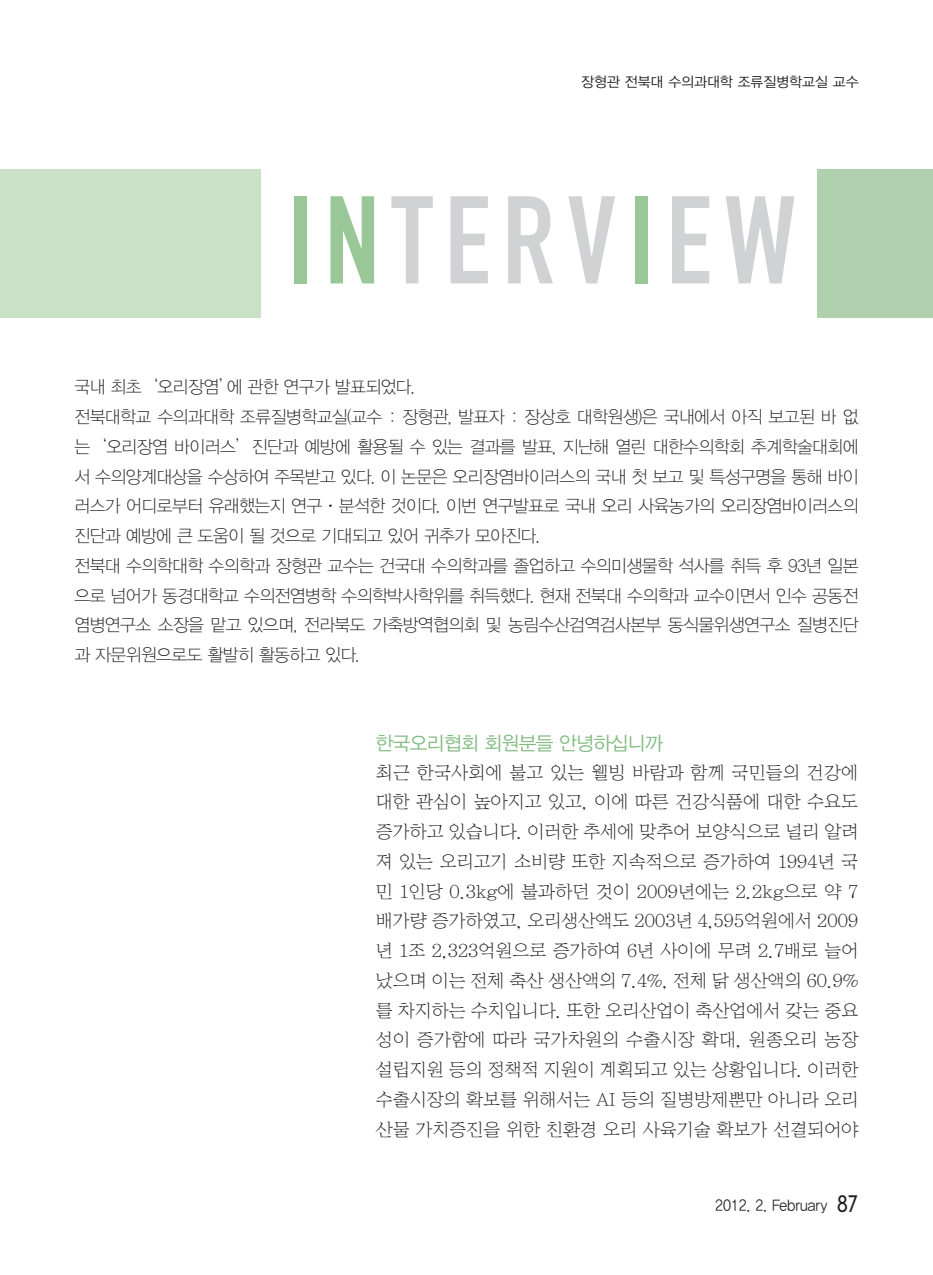
<style>
.page{position:relative;width:933px;height:1275px;background:#fff}
.page>*{position:absolute;margin:0;border:0;box-sizing:border-box;transform-origin:0 0}
.t1{font:122.5px "DIN Engschrift Std";letter-spacing:.1em;color:#d1d2d4}
.t2{font:19.25px "YDIYGO320";letter-spacing:-.03em;color:#81bb81}
.t3{font:17.5px/29.8px "YDIYGO310";letter-spacing:-.03em;color:#231f20;text-align:justify}
.t4{font:17.5px/29.8px "YDIY Sin";letter-spacing:-.03em;color:#231f20;text-align:justify}
.t5{font:15.75px "YDIYGO320";color:#231f20;scale:.9 1}
.t6{font:14px "YDIYGO320";color:#231f20}
.s1{color:#99c797}
.s2{font-family:"Gungsuh"}
.s3{font-family:"DIN Neuzeit Grotesk Std";font-weight:300;font-size:22.75px}
</style>
<div class="page">
<div style="left:0;top:169px;width:260px;height:148px;background:#cae0c7"></div>
<div style="left:817px;top:169px;width:116px;height:148px;background:#b0d1ad"></div>
<p class="t6" style="left:581px;top:74px;width:279px">장형관 전북대 수의과대학 조류질병학교실 교수</p>
<p class="t1" style="left:288px;top:169px;width:510px"><span class="s1">IN</span>TERV<span class="s1">I</span>EW</p>
<p class="t3" style="left:74px;top:372px;width:342px">국내 최초‘오리장염’에 관한 연구가 발표되었다.</p>
<p class="t3" style="left:74px;top:402px;width:785px">전북대학교 수의과대학 조류질병학교실(교수 : 장형관, 발표자 : 장상호 대학원생)은 국내에서 아직 보고된 바 없 는‘오리장염 바이러스’진단과 예방에 활용될 수 있는 결과를 발표, 지난해 열린 대한수의학회 추계학술대회에 서 수의양계대상을 수상하여 주목받고 있다. 이 논문은 오리장염바이러스의 국내 첫 보고 및 특성구명을 통해 바이 러스가 어디로부터 유래했는지 연구 <span class="s2">·</span> 분석한 것이다. 이번 연구발표로 국내 오리 사육농가의 오리장염바이러스의 진단과 예방에 큰 도움이 될 것으로 기대되고 있어 귀추가 모아진다.</p>
<p class="t3" style="left:74px;top:551px;width:785px">전북대 수의학대학 수의학과 장형관 교수는 건국대 수의학과를 졸업하고 수의미생물학 석사를 취득 후 93년 일본 으로 넘어가 동경대학교 수의전염병학 수의학박사학위를 취득했다. 현재 전북대 수의학과 교수이면서 인수 공동전 염병연구소 소장을 맡고 있으며, 전라북도 가축방역협의회 및 농림수산검역검사본부 동식물위생연구소 질병진단 과 자문위원으로도 활발히 활동하고 있다.</p>
<p class="t2" style="left:375px;top:733px;width:289px">한국오리협회 회원분들 안녕하십니까</p>
<p class="t4" style="left:375px;top:758px;width:484px">최근 한국사회에 불고 있는 웰빙 바람과 함께 국민들의 건강에 대한 관심이 높아지고 있고, 이에 따른 건강식품에 대한 수요도 증가하고 있습니다. 이러한 추세에 맞추어 보양식으로 널리 알려 져 있는 오리고기 소비량 또한 지속적으로 증가하여 1994년 국 민 1인당 0.3kg에 불과하던 것이 2009년에는 2.2kg으로 약 7 배가량 증가하였고, 오리생산액도 2003년 4,595억원에서 2009 년 1조 2,323억원으로 증가하여 6년 사이에 무려 2.7배로 늘어 났으며 이는 전체 축산 생산액의 7.4%, 전체 닭 생산액의 60.9% 를 차지하는 수치입니다. 또한 오리산업이 축산업에서 갖는 중요 성이 증가함에 따라 국가차원의 수출시장 확대, 원종오리 농장 설립지원 등의 정책적 지원이 계획되고 있는 상황입니다. 이러한 수출시장의 확보를 위해서는 AI 등의 질병방제뿐만 아니라 오리 산물 가치증진을 위한 친환경 오리 사육기술 확보가 선결되어야</p>
<p class="t5" style="left:715px;top:1196px;width:161px">2012. 2. February <span class="s3">87</span></p>
</div>
